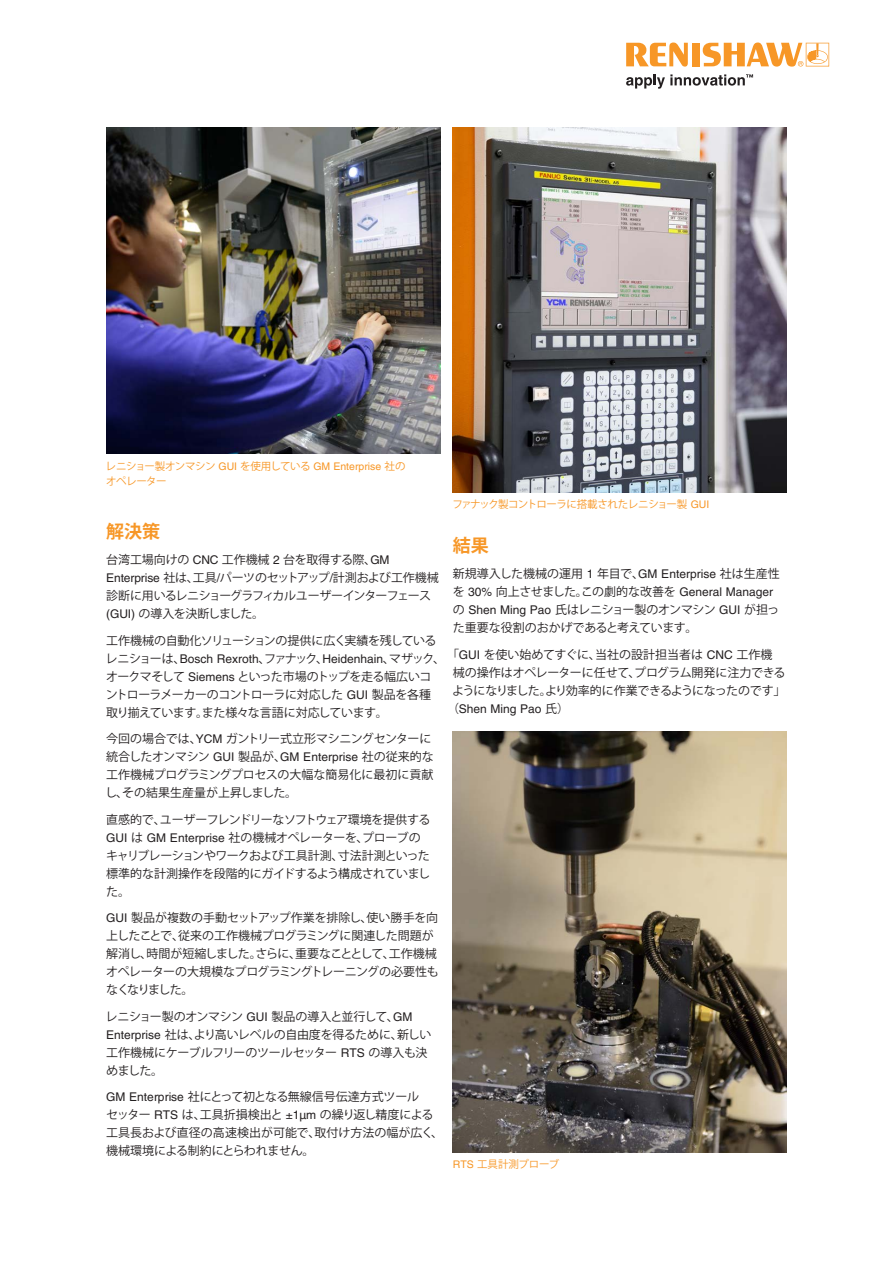
<style>
.page{position:relative;width:893px;height:1263px;background:#fff}
.page>*{position:absolute;margin:0;border:0;box-sizing:border-box;transform-origin:0 0}
.Main_body_text_8pt{font:700 18px "Koz Go Std";color:#f79727}
.Main_body_heading_te{font:700 18px "Koz Go Std";color:#f79727}
.Main_body_text_8pt-2{font:12px/18px "Koz Go Std";letter-spacing:-.02em;color:#231f20}
.Main_body_text_8pt-3{font:12px/18px "Koz Go Std";letter-spacing:-.04em;color:#231f20}
.Main_body_text_8pt-4{font:12px/18px "Koz Go Std";color:#231f20}
.Main_body_text_8pt-5{font:12px "Koz Go Std";letter-spacing:-.05em;color:#231f20}
.Main_body_text_8pt-6{font:12px "Helvetica LT Pro";color:#231f20}
.Caption_text_7pt{font:10.5px/15px "Koz Go Std";letter-spacing:-.045em;color:#f79727}
.Caption_text_7pt-2{font:10.5px "Koz Go Std";letter-spacing:-.02em;color:#f79727}
.s1{font-family:"Helvetica LT Pro"}
.s2{font-family:"Koz Go Std"}
</style>
<div class="page">
<svg style="left:626px;top:43px;width:62px;height:24px"></svg>
<div style="left:692px;top:43px;width:8px;height:23px;background:#f79727"></div>
<svg style="left:703px;top:43px;width:126px;height:24px"></svg>
<svg style="left:626px;top:74px;width:127px;height:15px"></svg>
<img style="left:106px;top:128px;width:334px;height:326px">
<img style="left:453px;top:128px;width:334px;height:364px">
<img style="left:453px;top:731px;width:334px;height:421px">
<p class="Caption_text_7pt" style="left:106px;top:459px;width:301px">レニショー製オンマシン <span class="s1">GUI</span> を使用している <span class="s1">GM Enterprise</span> 社のオペレーター</p>
<p class="Main_body_text_8pt" style="left:106px;top:519px;width:55px">解決策</p>
<p class="Main_body_text_8pt-2" style="left:106px;top:551px;width:334px">台湾工場向けの <span class="s1">CNC</span> 工作機械 <span class="s1">2</span> 台を取得する際、<span class="s1">GM<br>Enterprise</span> 社は、工具<span class="s1">/</span>パーツのセットアップ<span class="s1">/</span>計測および工作機械診断に用いるレニショーグラフィカルユーザーインターフェース<span class="s1">(GUI)</span> の導入を決断しました。</p>
<p class="Main_body_text_8pt-3" style="left:105px;top:632px;width:341px">工作機械の自動化ソリューションの提供に広く実績を残しているレニショーは、<span class="s1">Bosch Rexroth</span>、ファナック、<span class="s1">Heidenhain</span>、マザック、オークマそして <span class="s1">Siemens</span> といった市場のトップを走る幅広いコントローラメーカーのコントローラに対応した <span class="s1">GUI</span> 製品を各種取り揃えています。また様々な言語に対応しています。</p>
<p class="Main_body_text_8pt-2" style="left:105px;top:730px;width:330px">今回の場合では、<span class="s1">YCM</span> ガントリー式立形マシニングセンターに統合したオンマシン <span class="s1">GUI</span> 製品が、<span class="s1">GM Enterprise</span> 社の従来的な工作機械プログラミングプロセスの大幅な簡易化に最初に貢献し、その結果生産量が上昇しました。</p>
<p class="Main_body_text_8pt-2" style="left:106px;top:811px;width:326px">直感的で、ユーザーフレンドリーなソフトウェア環境を提供する<br><span class="s1">GUI</span> は <span class="s1">GM Enterprise</span> 社の機械オペレーターを、プローブのキャリブレーションやワークおよび工具計測、寸法計測といった標準的な計測操作を段階的にガイドするよう構成されていました。</p>
<p class="Main_body_text_8pt-2" style="left:106px;top:909px;width:334px"><span class="s1">GUI</span> 製品が複数の手動セットアップ作業を排除し、使い勝手を向上したことで、従来の工作機械プログラミングに関連した問題が解消し、時間が短縮しました。さらに、重要なこととして、工作機械オペレーターの大規模なプログラミングトレーニングの必要性もなくなりました。</p>
<p class="Main_body_text_8pt-2" style="left:105px;top:1008px;width:327px">レニショー製のオンマシン <span class="s1">GUI</span> 製品の導入と並行して、<span class="s1">GM<br>Enterprise</span> 社は、より高いレベルの自由度を得るために、新しい工作機械にケーブルフリーのツールセッター <span class="s1">RTS</span> の導入も決めました。</p>
<p class="Main_body_text_8pt-4" style="left:106px;top:1088px;width:338px"><span class="s1">GM Enterprise</span> 社にとって初となる無線信号伝達方式ツール<br>セッター <span class="s1">RTS</span> は、工具折損検出と <span class="s1">±1µm</span> の繰り返し精度による工具長および直径の高速検出が可能で、取付け方法の幅が広く、機械環境による制約にとらわれません。</p>
<p class="Caption_text_7pt" style="left:452px;top:497px;width:258px">ファナック製コントローラに搭載されたレニショー製 <span class="s1">GUI</span></p>
<p class="Main_body_heading_te" style="left:453px;top:533px;width:37px">結果</p>
<p class="Main_body_text_8pt-2" style="left:453px;top:565px;width:328px">新規導入した機械の運用 <span class="s1">1</span> 年目で、<span class="s1">GM Enterprise</span> 社は生産性を <span class="s1">30%</span> 向上させました。この劇的な改善を <span class="s1">General Manager</span>の <span class="s1">Shen Ming Pao</span> 氏はレニショー製のオンマシン <span class="s1">GUI</span> が担った重要な役割のおかげであると考えています。</p>
<p class="Main_body_text_8pt-4" style="left:447px;top:646px;width:327px">「<span class="s1">GUI</span> を使い始めてすぐに、当社の設計担当者は <span class="s1">CNC</span> 工作機</p>
<p class="Main_body_text_8pt-2" style="left:453px;top:664px;width:334px">械の操作はオペレーターに任せて、プログラム開発に注力できる</p>
<p class="Main_body_text_8pt-5" style="left:452px;top:683px;width:335px">ようになりました。より効率的に作業できるようになったのです」</p>
<p class="Main_body_text_8pt-6" style="left:447px;top:701px;width:123px"><span class="s2">（</span>Shen Ming Pao <span class="s2">氏）</span></p>
<p class="Caption_text_7pt-2" style="left:453px;top:1158px;width:108px"><span class="s1">RTS</span> 工具計測プローブ</p>
</div>
